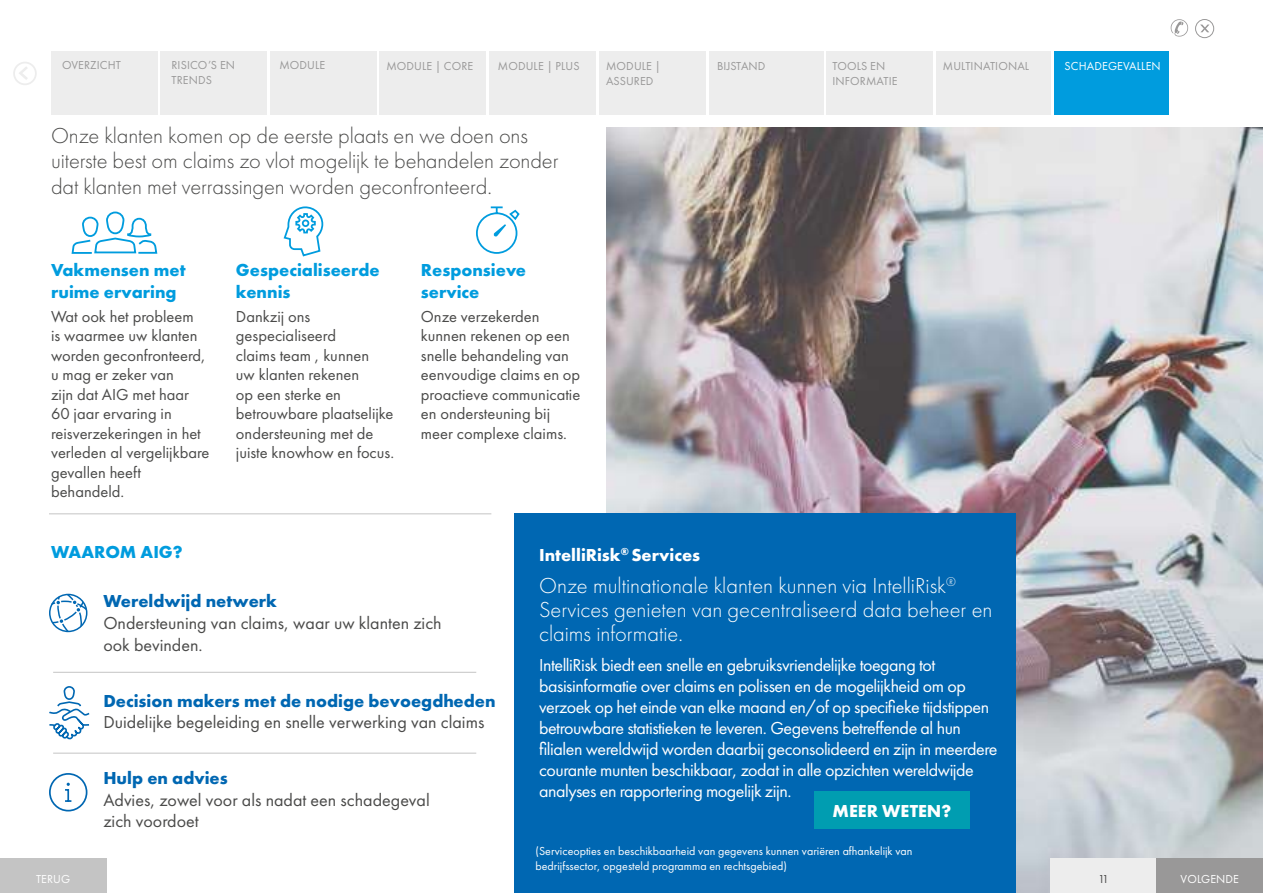
<style>
.page{position:relative;width:1263px;height:893px;background:#fff}
.page>*{position:absolute;margin:0;border:0;box-sizing:border-box;transform-origin:0 0}
.t1{font:300 22.5px/25.5px "Futura PT";letter-spacing:-.005em;color:#4a4a49}
.t2{font:300 22.5px/24px "Futura PT";color:#fff}
.t3{font:18px/21px "Futura PT";letter-spacing:-.025em;color:#fff}
.t4{font:18px/21.6px "Futura PT";color:#4a4a49}
.t5{font:700 18px/21.6px "Futura PT";color:#009cde}
.t6{font:700 18px "Futura PT";color:#0067b2}
.t7{font:700 18px "Futura PT";color:#fff}
.t8{font:16.5px/19.5px "Futura PT";color:#4a4a49}
.t9{font:12px/14.4px "Futura PT";color:#fff}
.t10{font:12px/15px "Futura PT";letter-spacing:.01em;color:#999898}
.t11{font:12px "Futura PT";color:#4a4a49}
</style>
<div class="page">
<svg style="left:1171px;top:19px;width:17px;height:18px"></svg>
<div style="left:1195px;top:19px;width:19px;height:19px;border:1px solid #999898;border-radius:50%"></div>
<svg style="left:1200px;top:25px;width:9px;height:7px"></svg>
<svg style="left:19px;top:67px;width:9px;height:13px"></svg>
<div style="left:13px;top:62px;width:24px;height:23px;border:2px solid #ededed;border-radius:50%"></div>
<img style="left:606px;top:128px;width:657px;height:765px">
<div style="left:1050px;top:859px;width:213px;height:34px;background:#ededed"></div>
<div style="left:0;top:859px;width:106px;height:34px;background:#c4c4c4"></div>
<div style="left:1157px;top:859px;width:106px;height:34px;background:#999898"></div>
<div style="left:827px;top:51px;width:106px;height:64px;background:#ededed"></div>
<div style="left:490px;top:51px;width:106px;height:64px;background:#ededed"></div>
<div style="left:1054px;top:51px;width:115px;height:64px;background:#009cde"></div>
<div style="left:936px;top:51px;width:115px;height:64px;background:#ededed"></div>
<div style="left:709px;top:51px;width:114px;height:64px;background:#ededed"></div>
<div style="left:380px;top:51px;width:106px;height:64px;background:#ededed"></div>
<div style="left:270px;top:51px;width:106px;height:64px;background:#ededed"></div>
<div style="left:599px;top:51px;width:106px;height:64px;background:#ededed"></div>
<div style="left:161px;top:51px;width:106px;height:64px;background:#ededed"></div>
<div style="left:51px;top:51px;width:106px;height:64px;background:#ededed"></div>
<div style="left:514px;top:513px;width:502px;height:380px;background:#0067b2"></div>
<svg style="left:49px;top:686px;width:41px;height:54px"></svg>
<svg style="left:50px;top:593px;width:38px;height:40px"></svg>
<div style="left:49px;top:594px;width:38px;height:38px;border:2px solid #0067b2;border-radius:50%"></div>
<div style="left:49px;top:773px;width:38px;height:38px;border:2px solid #0067b2;border-radius:50%"></div>
<svg style="left:65px;top:783px;width:7px;height:19px"></svg>
<hr style="left:53px;top:672px;width:423px;height:1px;background:#c4c4c4">
<hr style="left:53px;top:753px;width:423px;height:1px;background:#c4c4c4">
<hr style="left:49px;top:513px;width:442px;height:1px;background:#c4c4c4">
<svg style="left:283px;top:206px;width:41px;height:51px"></svg>
<svg style="left:476px;top:206px;width:44px;height:48px"></svg>
<svg style="left:71px;top:211px;width:87px;height:43px"></svg>
<div style="left:814px;top:791px;width:155px;height:37px;background:#009db1"></div>
<p class="t10" style="left:279px;top:57px;width:47px">MODULE</p>
<p class="t10" style="left:386px;top:59px;width:89px">MODULE | CORE</p>
<p class="t10" style="left:606px;top:59px;width:56px">MODULE |</p>
<p class="t10" style="left:943px;top:59px;width:88px">MULTINATIONAL</p>
<p class="t9" style="left:1064px;top:59px;width:98px">SCHADEGEVALLEN</p>
<p class="t10" style="left:606px;top:74px;width:49px">ASSURED</p>
<p class="t10" style="left:62px;top:57px;width:60px">OVERZICHT</p>
<p class="t10" style="left:171px;top:57px;width:65px">RISICO’S EN<br>TRENDS</p>
<p class="t10" style="left:717px;top:59px;width:50px">BIJSTAND</p>
<p class="t10" style="left:832px;top:59px;width:67px">TOOLS EN<br>INFORMATIE</p>
<p class="t10" style="left:498px;top:59px;width:83px">MODULE | PLUS</p>
<h1 class="t1" style="left:51px;top:123px;width:509px">Onze klanten komen op de eerste plaats en we doen ons uiterste best om claims zo vlot mogelijk te behandelen zonder dat klanten met verrassingen worden geconfronteerd.</h1>
<p class="t5" style="left:51px;top:259px;width:136px">Vakmensen met ruime ervaring</p>
<p class="t8" style="left:51px;top:306px;width:160px">Wat ook het probleem<br>is waarmee uw klanten worden geconfronteerd, u mag er zeker van<br>zijn dat AIG met haar<br>60 jaar ervaring in reisverzekeringen in het verleden al vergelijkbare gevallen heeft behandeld.</p>
<p class="t5" style="left:236px;top:259px;width:145px">Gespecialiseerde kennis</p>
<p class="t8" style="left:236px;top:306px;width:160px">Dankzij ons gespecialiseerd<br>claims team , kunnen<br>uw klanten rekenen<br>op een sterke en betrouwbare plaatselijke ondersteuning met de juiste knowhow en focus.</p>
<p class="t5" style="left:421px;top:259px;width:107px">Responsieve service</p>
<p class="t8" style="left:421px;top:306px;width:161px">Onze verzekerden kunnen rekenen op een snelle behandeling van eenvoudige claims en op proactieve communicatie en ondersteuning bij meer complexe claims.</p>
<p class="t5" style="left:51px;top:540px;width:133px">WAAROM AIG?</p>
<p class="t7" style="left:539px;top:543px;width:163px">IntelliRisk<sup>®</sup> Services</p>
<h1 class="t2" style="left:539px;top:574px;width:455px">Onze multinationale klanten kunnen via IntelliRisk<sup>®<br></sup>Services genieten van gecentraliseerd data beheer en claims informatie.</h1>
<p class="t3" style="left:539px;top:654px;width:460px">IntelliRisk biedt een snelle en gebruiksvriendelijke toegang tot basisinformatie over claims en polissen en de mogelijkheid om op verzoek op het einde van elke maand en/of op specifieke tijdstippen betrouwbare statistieken te leveren. Gegevens betreffende al hun filialen wereldwijd worden daarbij geconsolideerd en zijn in meerdere courante munten beschikbaar, zodat in alle opzichten wereldwijde analyses en rapportering mogelijk zijn.</p>
<p class="t6" style="left:103px;top:590px;width:175px">Wereldwijd netwerk</p>
<p class="t4" style="left:103px;top:612px;width:340px">Ondersteuning van claims, waar uw klanten zich ook bevinden.</p>
<p class="t6" style="left:103px;top:689px;width:394px">Decision makers met de nodige bevoegdheden</p>
<p class="t4" style="left:103px;top:711px;width:382px">Duidelijke begeleiding en snelle verwerking van claims</p>
<p class="t6" style="left:103px;top:767px;width:126px">Hulp en advies</p>
<p class="t4" style="left:103px;top:789px;width:328px">Advies, zowel voor als nadat een schadegeval zich voordoet</p>
<p class="t7" style="left:833px;top:799px;width:120px">MEER WETEN?</p>
<p class="t9" style="left:535px;top:844px;width:378px">(Serviceopties en beschikbaarheid van gegevens kunnen variëren afhankelijk van bedrijfssector, opgesteld programma en rechtsgebied)</p>
<p class="t9" style="left:36px;top:872px;width:36px">TERUG</p>
<p class="t11" style="left:1098px;top:872px;width:12px">11</p>
<p class="t9" style="left:1180px;top:872px;width:60px">VOLGENDE</p>
</div>
